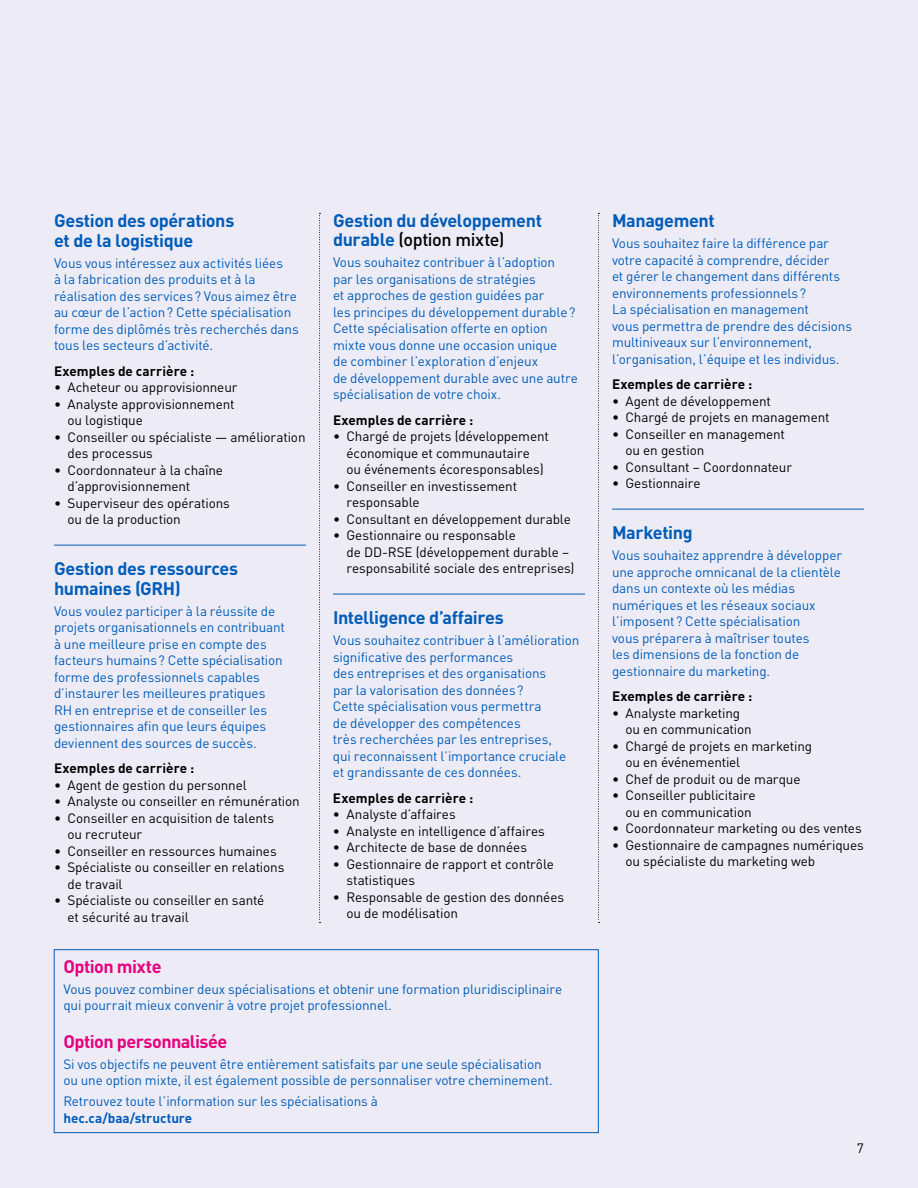
<style>
.page{position:relative;width:918px;height:1188px;background:#edecf6}
.page>*{position:absolute;margin:0;border:0;box-sizing:border-box;transform-origin:0 0}
.t1{font:700 18px/19.5px "DINOT";letter-spacing:-.02em;color:#005cb9}
.t2{font:700 18px "DINOT";letter-spacing:-.03em;color:#e6007e}
.t3{font:13.5px/16.5px "DINOT";letter-spacing:-.01em;color:#005cb9}
.t4{font:13.5px/16.5px "DINOT";letter-spacing:-.01em;color:#000}
.t5{font:700 13.5px "DINOT";letter-spacing:.005em;color:#000}
.t6{font:700 13.5px "DINOT";letter-spacing:-.005em;color:#005cb9}
.s1{font-weight:500;color:#000}
</style>
<div class="page">
<svg style="left:598px;top:213px;width:1px;height:710px"></svg>
<svg style="left:319px;top:213px;width:2px;height:710px"></svg>
<hr style="left:54px;top:545px;width:252px;height:1px;background:#005cb9">
<hr style="left:333px;top:594px;width:252px;height:1px;background:#005cb9">
<hr style="left:612px;top:509px;width:252px;height:1px;background:#005cb9">
<div style="left:54px;top:950px;width:544px;height:183px;border:1px solid #005cb9"></div>
<h1 class="t1" style="left:54px;top:211px;width:182px">Gestion des opérations et de la logistique</h1>
<p class="t3" style="left:54px;top:254px;width:246px">Vous vous intéressez aux activités liées<br>à la fabrication des produits et à la réalisation des services? Vous aimez être au cœur de l’action? Cette spécialisation forme des diplômés très recherchés dans tous les secteurs d’activité.</p>
<p class="t5" style="left:54px;top:362px;width:142px">Exemples de carrière :</p>
<p class="t4" style="left:54px;top:379px;width:185px">• Acheteur ou approvisionneur</p>
<p class="t4" style="left:68px;top:395px;width:169px;text-indent:-14px">• Analyste approvisionnement ou logistique</p>
<p class="t4" style="left:68px;top:428px;width:240px;text-indent:-14px">• Conseiller ou spécialiste — amélioration des processus</p>
<p class="t4" style="left:68px;top:461px;width:157px;text-indent:-14px">• Coordonnateur à la chaîne d’approvisionnement</p>
<p class="t4" style="left:68px;top:494px;width:164px;text-indent:-14px">• Superviseur des opérations ou de la production</p>
<h1 class="t1" style="left:54px;top:559px;width:186px">Gestion des ressources humaines (GRH)</h1>
<p class="t3" style="left:54px;top:602px;width:233px">Vous voulez participer à la réussite de projets organisationnels en contribuant à une meilleure prise en compte des facteurs humains? Cette spécialisation forme des professionnels capables d’instaurer les meilleures pratiques RH en entreprise et de conseiller les gestionnaires afin que leurs équipes deviennent des sources de succès.</p>
<p class="t5" style="left:54px;top:760px;width:142px">Exemples de carrière :</p>
<p class="t4" style="left:54px;top:776px;width:194px">• Agent de gestion du personnel</p>
<p class="t4" style="left:54px;top:793px;width:247px">• Analyste ou conseiller en rémunération</p>
<p class="t4" style="left:68px;top:809px;width:208px;text-indent:-14px">• Conseiller en acquisition de talents ou recruteur</p>
<p class="t4" style="left:54px;top:842px;width:224px">• Conseiller en ressources humaines</p>
<p class="t4" style="left:68px;top:859px;width:218px;text-indent:-14px">• Spécialiste ou conseiller en relations de travail</p>
<p class="t4" style="left:68px;top:892px;width:198px;text-indent:-14px">• Spécialiste ou conseiller en santé et sécurité au travail</p>
<h1 class="t1" style="left:333px;top:210px;width:211px">Gestion du développement durable <span class="s1">(option mixte)</span></h1>
<p class="t3" style="left:333px;top:254px;width:246px">Vous souhaitez contribuer à l’adoption par les organisations de stratégies<br>et approches de gestion guidées par<br>les principes du développement durable?<br>Cette spécialisation offerte en option mixte vous donne une occasion unique<br>de combiner l’exploration d’enjeux<br>de développement durable avec une autre spécialisation de votre choix.</p>
<p class="t5" style="left:333px;top:411px;width:142px">Exemples de carrière :</p>
<p class="t4" style="left:346px;top:428px;width:204px;text-indent:-14px">• Chargé de projets (développement économique et communautaire<br>ou événements écoresponsables)</p>
<p class="t4" style="left:346px;top:477px;width:172px;text-indent:-14px">• Conseiller en investissement responsable</p>
<p class="t4" style="left:333px;top:510px;width:239px">• Consultant en développement durable</p>
<p class="t4" style="left:346px;top:527px;width:230px;text-indent:-14px">• Gestionnaire ou responsable<br>de DD-RSE (développement durable – responsabilité sociale des entreprises)</p>
<h1 class="t1" style="left:333px;top:607px;width:172px">Intelligence d’affaires</h1>
<p class="t3" style="left:333px;top:632px;width:248px">Vous souhaitez contribuer à l’amélioration significative des performances<br>des entreprises et des organisations<br>par la valorisation des données?<br>Cette spécialisation vous permettra<br>de développer des compétences<br>très recherchées par les entreprises,<br>qui reconnaissent l’importance cruciale et grandissante de ces données.</p>
<p class="t5" style="left:333px;top:789px;width:142px">Exemples de carrière :</p>
<p class="t4" style="left:333px;top:806px;width:124px">• Analyste d’affaires</p>
<p class="t4" style="left:333px;top:822px;width:213px">• Analyste en intelligence d’affaires</p>
<p class="t4" style="left:333px;top:839px;width:196px">• Architecte de base de données</p>
<p class="t4" style="left:346px;top:855px;width:209px;text-indent:-14px">• Gestionnaire de rapport et contrôle statistiques</p>
<p class="t4" style="left:346px;top:888px;width:219px;text-indent:-14px">• Responsable de gestion des données ou de modélisation</p>
<h1 class="t2" style="left:63px;top:954px;width:100px">Option mixte</h1>
<p class="t3" style="left:63px;top:980px;width:500px">Vous pouvez combiner deux spécialisations et obtenir une formation pluridisciplinaire qui pourrait mieux convenir à votre projet professionnel.</p>
<h1 class="t2" style="left:63px;top:1029px;width:166px">Option personnalisée</h1>
<p class="t3" style="left:63px;top:1055px;width:491px">Si vos objectifs ne peuvent être entièrement satisfaits par une seule spécialisation ou une option mixte, il est également possible de personnaliser votre cheminement.</p>
<p class="t3" style="left:63px;top:1093px;width:316px">Retrouvez toute l’information sur les spécialisations à</p>
<p class="t6" style="left:63px;top:1109px;width:131px">hec.ca/baa/structure</p>
<h1 class="t1" style="left:612px;top:211px;width:104px">Management</h1>
<p class="t3" style="left:612px;top:235px;width:242px">Vous souhaitez faire la différence par votre capacité à comprendre, décider<br>et gérer le changement dans différents environnements professionnels?<br>La spécialisation en management<br>vous permettra de prendre des décisions multiniveaux sur l’environnement, l’organisation, l’équipe et les individus.</p>
<p class="t5" style="left:612px;top:376px;width:142px">Exemples de carrière :</p>
<p class="t4" style="left:612px;top:392px;width:160px">• Agent de développement</p>
<p class="t4" style="left:612px;top:409px;width:219px">• Chargé de projets en management</p>
<p class="t4" style="left:626px;top:425px;width:161px;text-indent:-14px">• Conseiller en management ou en gestion</p>
<p class="t4" style="left:612px;top:458px;width:182px">• Consultant – Coordonnateur</p>
<p class="t4" style="left:612px;top:475px;width:90px">• Gestionnaire</p>
<h1 class="t1" style="left:612px;top:523px;width:82px">Marketing</h1>
<p class="t3" style="left:612px;top:547px;width:232px">Vous souhaitez apprendre à développer une approche omnicanal de la clientèle dans un contexte où les médias numériques et les réseaux sociaux l’imposent? Cette spécialisation<br>vous préparera à maîtriser toutes<br>les dimensions de la fonction de gestionnaire du marketing.</p>
<p class="t5" style="left:612px;top:688px;width:142px">Exemples de carrière :</p>
<p class="t4" style="left:626px;top:704px;width:128px;text-indent:-14px">• Analyste marketing ou en communication</p>
<p class="t4" style="left:626px;top:737px;width:188px;text-indent:-14px">• Chargé de projets en marketing ou en événementiel</p>
<p class="t4" style="left:612px;top:770px;width:190px">• Chef de produit ou de marque</p>
<p class="t4" style="left:612px;top:787px;width:145px;text-align:right">• Conseiller publicitaire ou en communication</p>
<p class="t4" style="left:612px;top:820px;width:251px">• Coordonnateur marketing ou des ventes</p>
<p class="t4" style="left:626px;top:836px;width:240px;text-indent:-14px">• Gestionnaire de campagnes numériques ou spécialiste du marketing web</p>
<p class="t4" style="left:857px;top:1139px;width:9px">7</p>
</div>
